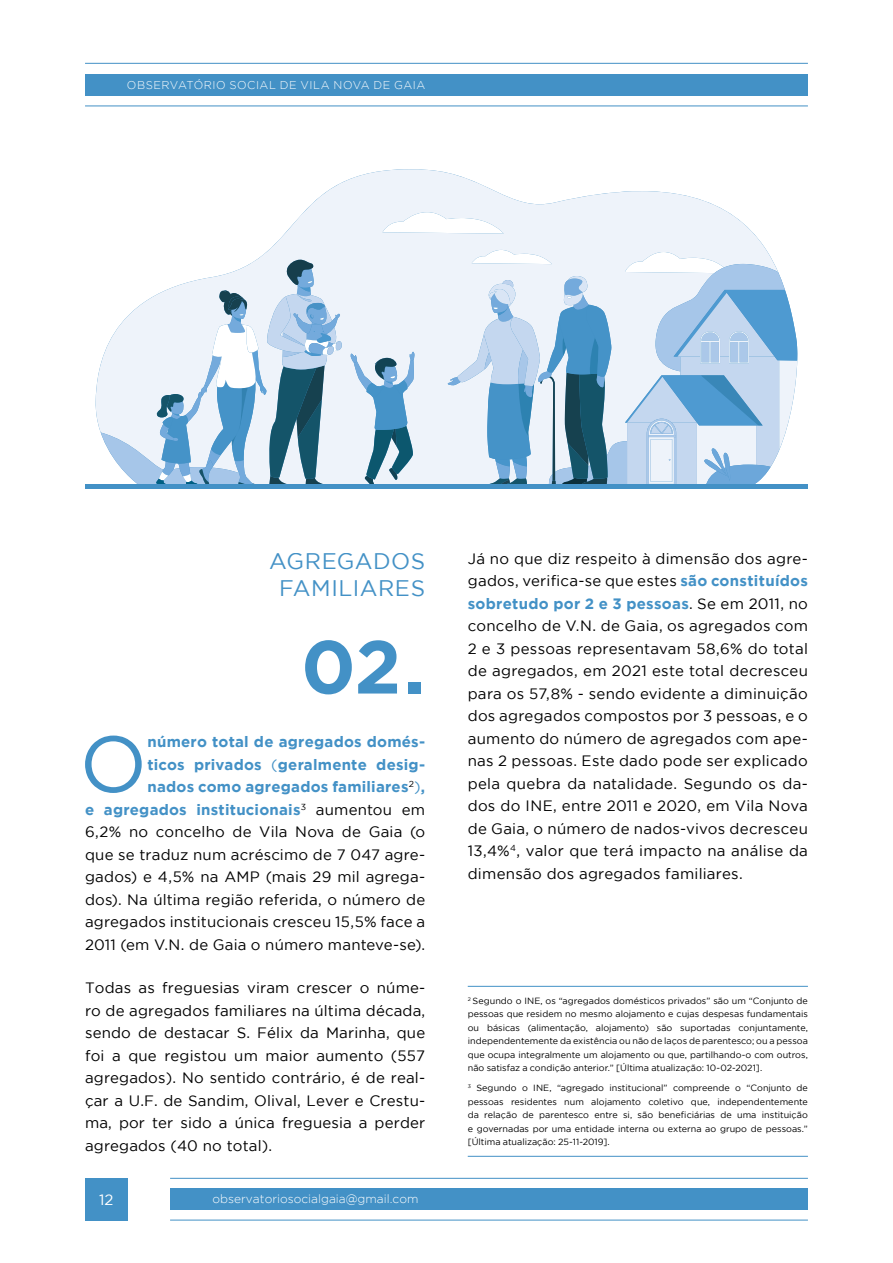
<style>
.page{position:relative;width:893px;height:1263px;background:#fff}
.page>*{position:absolute;margin:0;border:0;box-sizing:border-box;transform-origin:0 0}
.t1{font:79.35px "Gotham";color:#4391c6}
.t2{font:700 75px "Gotham";color:#4391c6}
.t3{font:22.5px/27px "Gotham";letter-spacing:.02em;color:#4391c6;text-align:center}
.t4{font:15px/22.5px "Gotham";letter-spacing:.01em;color:#000;text-align:justify}
.t5{font:15px "Gotham";color:#fff}
.t6{font:300 12px "Gotham";color:#fff}
.t7{font:300 11.25px "Gotham";letter-spacing:.045em;color:#fff}
.t8{font:9px/13.5px "Gotham";letter-spacing:.005em;color:#000;text-align:justify}
.s1{font-weight:700;color:#4391c6}
.s2{color:#4391c6}
</style>
<div class="page">
<hr style="left:85px;top:63px;width:723px;height:1px;background:#4391c6">
<hr style="left:85px;top:106px;width:723px;height:1px;background:#4391c6">
<hr style="left:170px;top:1178px;width:638px;height:1px;background:#4391c6">
<hr style="left:170px;top:1220px;width:638px;height:1px;background:#4391c6">
<div style="left:85px;top:74px;width:723px;height:21px;background:#4391c6"></div>
<div style="left:170px;top:1188px;width:638px;height:22px;background:#4391c6"></div>
<svg style="left:96px;top:169px;width:671px;height:316px"></svg>
<svg style="left:382px;top:212px;width:122px;height:22px"></svg>
<svg style="left:101px;top:250px;width:696px;height:235px;background:#bfd5e7"></svg>
<hr style="left:85px;top:485px;width:723px;height:4px;background:#4391c6">
<div style="left:85px;top:1178px;width:43px;height:42px;background:#4391c6"></div>
<hr style="left:468px;top:986px;width:340px;height:1px;background:#4391c6">
<hr style="left:468px;top:1156px;width:340px;height:1px;background:#4391c6">
<p class="t7" style="left:127px;top:79px;width:300px">OBSERVATÓRIO SOCIAL DE VILA NOVA DE GAIA</p>
<h3 class="t3" style="left:269px;top:547px;width:158px">AGREGADOS<br>FAMILIARES</h3>
<h2 class="t2" style="left:301px;top:624px;width:126px">02.</h2>
<p class="t4" style="left:85px;top:730px;width:342px;text-align:right"><span class="s1">número total de agregados domés-<br>ticos privados</span> <span class="s2">(</span><span class="s1">geralmente desig-<br>nados como agregados familiares</span><sup>2</sup><span class="s2">)</span><span class="s1">,<br>e agregados institucionais</span><sup>3</sup> aumentou em 6,2% no concelho de Vila Nova de Gaia (o que se traduz num acréscimo de 7 047 agre&shy;gados) e 4,5% na AMP (mais 29 mil agrega&shy;dos). Na última região referida, o número de agregados institucionais cresceu 15,5% face a 2011 (em V.N. de Gaia o número manteve-se).</p>
<p class="t4" style="left:85px;top:976px;width:342px">Todas as freguesias viram crescer o núme&shy;ro de agregados familiares na última década, sendo de destacar S. Félix da Marinha, que foi a que registou um maior aumento (557 agregados). No sentido contrário, é de real&shy;çar a U.F. de Sandim, Olival, Lever e Crestu&shy;ma, por ter sido a única freguesia a perder agregados (40 no total).</p>
<h1 class="t1" style="left:80px;top:720px;width:69px">O</h1>
<p class="t5" style="left:99px;top:1191px;width:16px">12</p>
<p class="t6" style="left:213px;top:1192px;width:207px">observatoriosocialgaia@gmail.com</p>
<p class="t4" style="left:468px;top:547px;width:342px">Já no que diz respeito à dimensão dos agre&shy;gados, verifica-se que estes <span class="s1">são constituídos sobretudo por 2 e 3 pessoas</span>. Se em 2011, no concelho de V.N. de Gaia, os agregados com 2 e 3 pessoas representavam 58,6% do total de agregados, em 2021 este total decresceu para os 57,8% - sendo evidente a diminuição dos agregados compostos por 3 pessoas, e o aumento do número de agregados com ape&shy;nas 2 pessoas. Este dado pode ser explicado pela quebra da natalidade. Segundo os da&shy;dos do INE, entre 2011 e 2020, em Vila Nova de Gaia, o número de nados-vivos decresceu 13,4%<sup>4</sup>, valor que terá impacto na análise da dimensão dos agregados familiares.</p>
<p class="t8" style="left:468px;top:994px;width:342px"><sup>2</sup> Segundo o INE, os “agregados domésticos privados” são um “Conjunto de pessoas que residem no mesmo alojamento e cujas despesas fundamentais ou básicas (alimentação, alojamento) são suportadas conjuntamente, independentemente da existência ou não de laços de parentesco; ou a pessoa que ocupa integralmente um alojamento ou que, partilhando-o com outros, não satisfaz a condição anterior.” [Última atualização: 10-02-2021].</p>
<p class="t8" style="left:468px;top:1081px;width:342px"><sup>3</sup> Segundo o INE, “agregado institucional” compreende o “Conjunto de pessoas residentes num alojamento coletivo que, independentemente da relação de parentesco entre si, são beneficiárias de uma instituição e governadas por uma entidade interna ou externa ao grupo de pessoas.” [Última atualização: 25-11-2019].</p>
</div>
